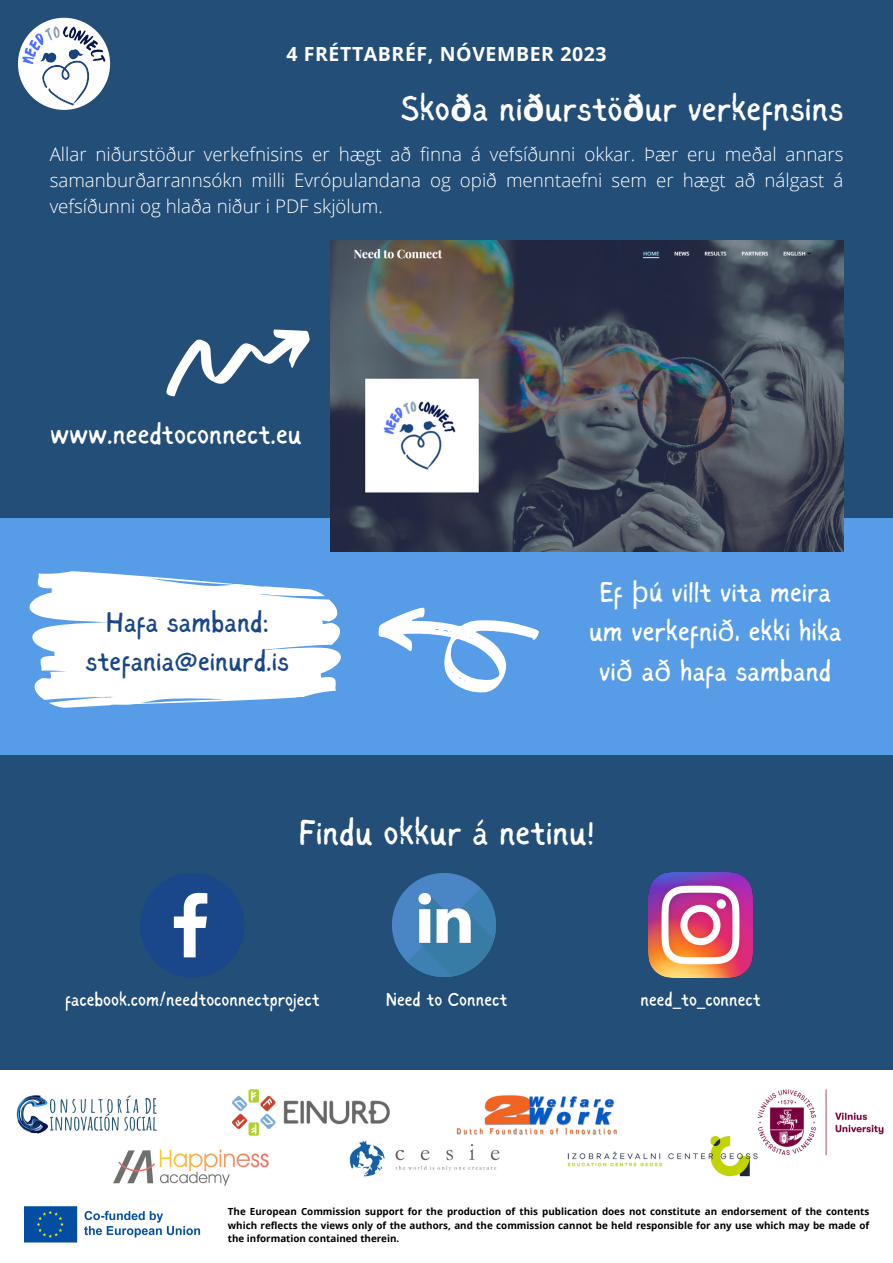
<style>
.page{position:relative;width:893px;height:1263px;background:#fff}
.page>*{position:absolute;margin:0;border:0;box-sizing:border-box;transform-origin:0 0}
.t1{font:36px "Sigher";color:#fff}
.t2{font:28.5px/39.4px "Sigher";color:#fff;text-align:center}
.t3{font:28.5px "Sigher";color:#1a4789}
.t4{font:700 19.5px "Open Sans";letter-spacing:.03em;color:#fff}
.t5{font:300 18.75px/25.9px "Open Sans";color:#fff;text-align:justify}
.t6{font:18.75px "Sigher";color:#fff}
.t7{font:700 9.82px/13.5px "Open Sans";color:#000;text-align:justify}
.s1{font-family:"Noto Sans";font-weight:700}
.s2{font-family:"Noto Sans"}
</style>
<div class="page">
<div style="left:0;top:0;width:893px;height:518px;background:#224e78"></div>
<div style="left:0;top:518px;width:893px;height:237px;background:#579ce6"></div>
<div style="left:0;top:755px;width:893px;height:315px;background:#224e78"></div>
<img style="left:18px;top:17px;width:93px;height:93px">
<img style="left:25px;top:1206px;width:176px;height:37px">
<img style="left:233px;top:1089px;width:157px;height:47px">
<img style="left:567px;top:1136px;width:183px;height:41px">
<img style="left:738px;top:1089px;width:146px;height:85px">
<img style="left:341px;top:1132px;width:159px;height:45px">
<img style="left:113px;top:1149px;width:156px;height:37px">
<img style="left:16px;top:1095px;width:141px;height:39px">
<img style="left:446px;top:1095px;width:185px;height:46px">
<svg style="left:140px;top:873px;width:105px;height:104px"></svg>
<div style="left:392px;top:873px;width:104px;height:104px;background:#4a86c5;border-radius:50%"></div>
<svg style="left:407px;top:888px;width:89px;height:89px"></svg>
<img style="left:648px;top:873px;width:105px;height:104px">
<img style="left:331px;top:241px;width:512px;height:310px">
<svg style="left:166px;top:329px;width:144px;height:67px"></svg>
<svg style="left:378px;top:608px;width:161px;height:85px"></svg>
<svg style="left:29px;top:571px;width:312px;height:137px"></svg>
<p class="t4" style="left:286px;top:40px;width:321px">4 FRÉTTABRÉF, NÓVEMBER 2023</p>
<p class="t1" style="left:401px;top:93px;width:444px">Sko<span class="s1">ð</span>a ni<span class="s1">ð</span>urstö<span class="s1">ð</span>ur verkefnsins</p>
<p class="t5" style="left:50px;top:141px;width:795px">Allar niðurstöður verkefnisins er hægt að finna á vefsíðunni okkar. Þær eru meðal annars samanburðarrannsókn milli Evrópulandana og opið menntaefni sem er hægt að nálgast á vefsíðunni og hlaða niður i PDF skjölum.</p>
<p class="t2" style="left:50px;top:417px;width:253px">www.needtoconnect.eu</p>
<p class="t3" style="left:106px;top:610px;width:164px">Hafa samband:</p>
<p class="t3" style="left:85px;top:650px;width:205px">stefania@einurd.is</p>
<p class="t2" style="left:589px;top:574px;width:254px">Ef <span class="s2">þ</span>ú villt vita meira um verkefni<span class="s2">ð</span>, ekki hika vi<span class="s2">ð</span> a<span class="s2">ð</span> hafa samband</p>
<p class="t1" style="left:298px;top:818px;width:297px">Findu okkur á netinu!</p>
<p class="t6" style="left:65px;top:991px;width:256px">facebook.com/needtoconnectproject</p>
<p class="t6" style="left:386px;top:991px;width:123px">Need to Connect</p>
<p class="t6" style="left:640px;top:991px;width:122px">need<span class="s2">_</span>to<span class="s2">_</span>connect</p>
<p class="t7" style="left:228px;top:1204px;width:643px">The European Commission support for the production of this publication does not constitute an endorsement of the contents which reflects the views only of the authors, and the commission cannot be held responsible for any use which may be made of the information contained therein.</p>
</div>
